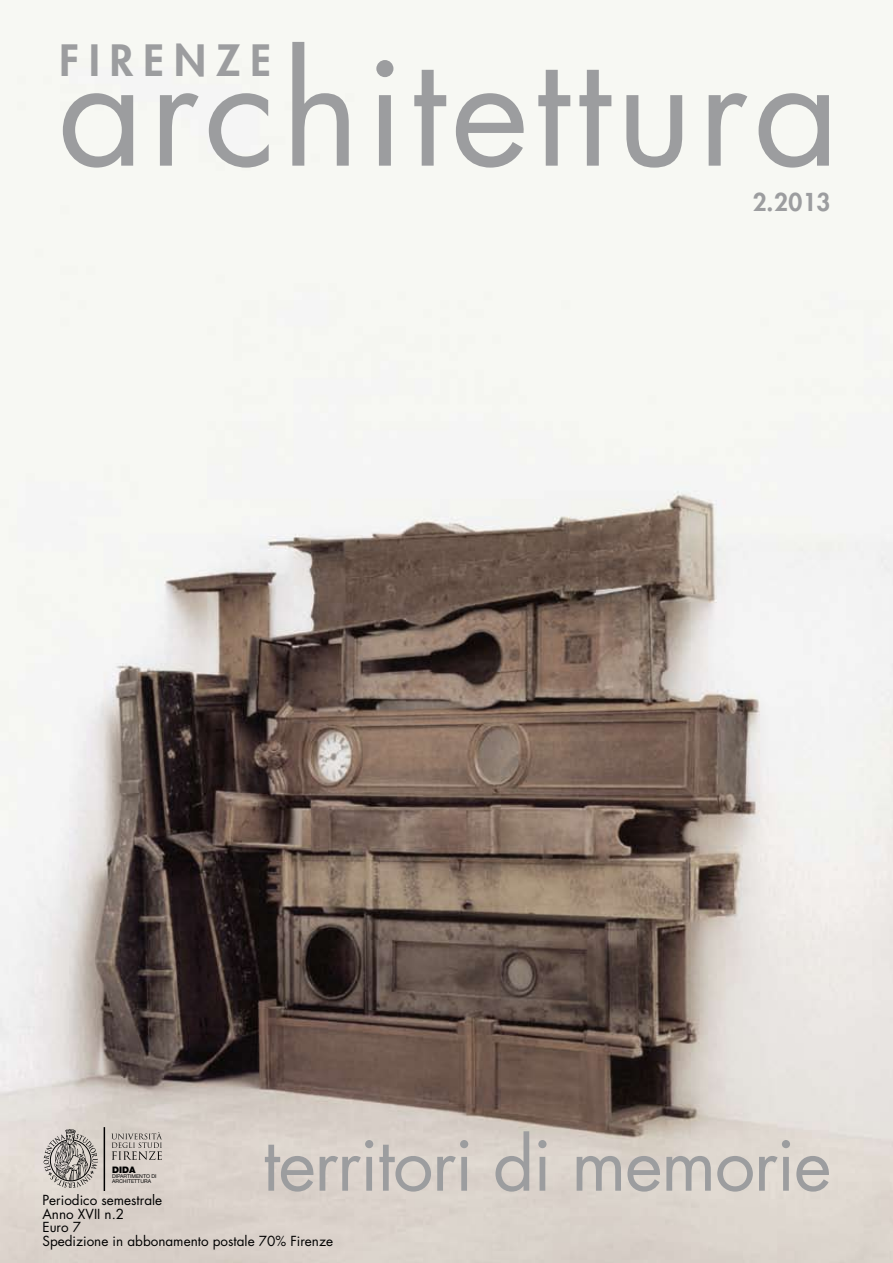
<style>
.page{position:relative;width:893px;height:1263px;background:#fff}
.page>*{position:absolute;margin:0;border:0;box-sizing:border-box;transform-origin:0 0}
.t1{font:150px "Futura";letter-spacing:.035em;color:#9c9d9f}
.t2{font:72px "Futura";letter-spacing:-.02em;color:#9c9d9f}
.t3{font:800 42px "Futura";letter-spacing:.24em;color:#9c9d9f}
.t4{font:800 24px "Futura";color:#9c9d9f}
.t5{font:13.5px/13.5px "Futura";color:#000}
.t6{font:900 9px "Helvetica Neue";color:#000}
.t7{font:5.25px/4.7px "Helvetica Neue";color:#000}
</style>
<div class="page">
<img style="left:0;top:0;width:893px;height:1263px">
<hr style="left:104px;top:1127px;width:1px;height:64px;background:#000">
<svg style="left:44px;top:1128px;width:54px;height:60px;background:#afa9a4"></svg>
<svg style="left:111px;top:1132px;width:51px;height:28px"></svg>
<h1 class="t1" style="left:57px;top:7px;width:784px">architettura</h1>
<h3 class="t3" style="left:60px;top:32px;width:213px">FIRENZE</h3>
<h3 class="t4" style="left:753px;top:186px;width:79px">2.2013</h3>
<p class="t6" style="left:112px;top:1164px;width:25px">DIDA</p>
<p class="t7" style="left:112px;top:1174px;width:46px">DIPARTIMENTO DI<br>ARCHITETTURA</p>
<h2 class="t2" style="left:263px;top:1115px;width:570px">territori di memorie</h2>
<p class="t5" style="left:43px;top:1193px;width:292px">Periodico semestrale<br>Anno XVII n.2<br>Euro 7<br>Spedizione in abbonamento postale 70% Firenze</p>
</div>
